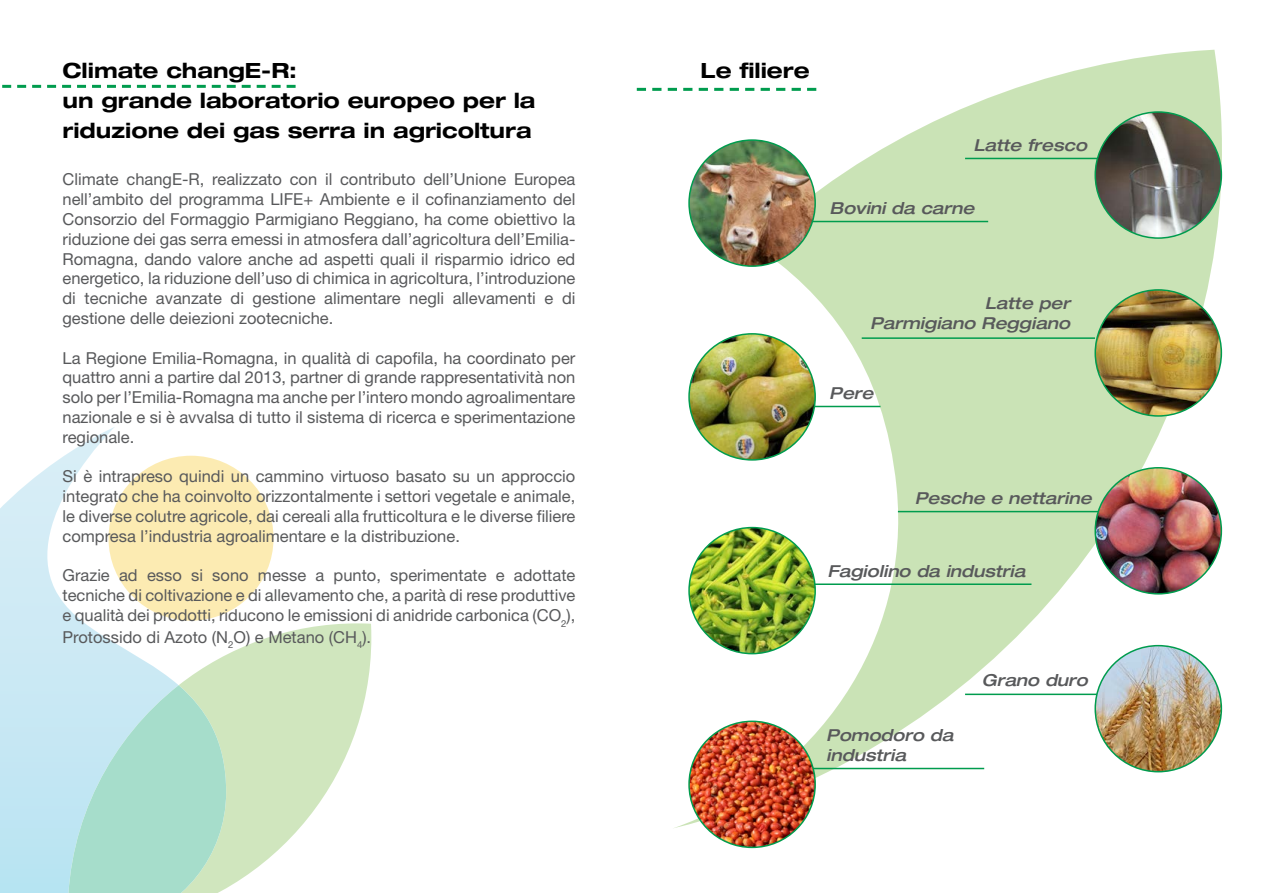
<style>
.page{position:relative;width:1276px;height:893px;background:#fff}
.page>*{position:absolute;margin:0;border:0;box-sizing:border-box;transform-origin:0 0}
.t1{font:700 expanded 21px/30px "Helvetica Neue LT Std";color:#000}
.t2{font:16.5px/19.8px "Helvetica Neue LT Std";color:#58595b;text-align:justify}
.t3{font:italic 500 expanded 16.5px/19.8px "Helvetica Neue LT Std";color:#58595b}
</style>
<div class="page">
<svg style="left:672px;top:50px;width:551px;height:778px"></svg>
<hr style="left:898px;top:511px;width:207px;height:1px;background:#009c4e">
<hr style="left:965px;top:694px;width:135px;height:1px;background:#009c4e">
<hr style="left:796px;top:768px;width:188px;height:1px;background:#009c4e">
<hr style="left:861px;top:337px;width:234px;height:2px;background:#009c4e">
<hr style="left:785px;top:583px;width:246px;height:2px;background:#009c4e">
<hr style="left:773px;top:221px;width:215px;height:1px;background:#009c4e">
<hr style="left:814px;top:406px;width:66px;height:1px;background:#009c4e">
<hr style="left:965px;top:158px;width:142px;height:1px;background:#009c4e">
<svg style="left:0;top:427px;width:179px;height:466px"></svg>
<svg style="left:123px;top:623px;width:248px;height:265px;fill:#d0e6be"></svg>
<svg style="left:68px;top:685px;width:158px;height:208px;background:#b1e0d3"></svg>
<div style="left:108px;top:456px;width:165px;height:165px;background:#fcebb2;border-radius:50%"></div>
<img style="left:1095px;top:112px;width:126px;height:126px;border-radius:63px">
<img style="left:689px;top:528px;width:126px;height:126px;border-radius:63px">
<img style="left:689px;top:334px;width:126px;height:126px;border-radius:63px">
<img style="left:1095px;top:290px;width:126px;height:126px;border-radius:63px">
<img style="left:1095px;top:468px;width:126px;height:126px;border-radius:63px">
<img style="left:689px;top:721px;width:126px;height:126px;border-radius:63px">
<img style="left:689px;top:140px;width:126px;height:126px;border-radius:63px">
<img style="left:1095px;top:646px;width:126px;height:126px;border-radius:63px">
<svg style="left:637px;top:88px;width:179px;height:3px"></svg>
<svg style="left:2px;top:85px;width:294px;height:3px"></svg>
<p class="t1" style="left:63px;top:54px;width:474px">Climate changE-R:<br>un grande laboratorio europeo per la riduzione dei gas serra in agricoltura</p>
<p class="t2" style="left:63px;top:169px;width:514px">Climate changE-R, realizzato con il contributo dell’Unione Europea nell’ambito del programma LIFE+ Ambiente e il cofinanziamento del Consorzio del Formaggio Parmigiano Reggiano, ha come obiettivo la riduzione dei gas serra emessi in atmosfera dall’agricoltura dell’Emilia-Romagna, dando valore anche ad aspetti quali il risparmio idrico ed energetico, la riduzione dell’uso di chimica in agricoltura, l’introduzione di tecniche avanzate di gestione alimentare negli allevamenti e di gestione delle deiezioni zootecniche.</p>
<p class="t2" style="left:63px;top:348px;width:514px">La Regione Emilia-Romagna, in qualità di capofila, ha coordinato per quattro anni a partire dal 2013, partner di grande rappresentatività non solo per l’Emilia-Romagna ma anche per l’intero mondo agroalimentare nazionale e si è avvalsa di tutto il sistema di ricerca e sperimentazione regionale.</p>
<p class="t2" style="left:63px;top:466px;width:514px">Si è intrapreso quindi un cammino virtuoso basato su un approccio integrato che ha coinvolto orizzontalmente i settori vegetale e animale, le diverse colutre agricole, dai cereali alla frutticoltura e le diverse filiere compresa l’industria agroalimentare e la distribuzione.</p>
<p class="t2" style="left:63px;top:565px;width:514px">Grazie ad esso si sono messe a punto, sperimentate e adottate tecniche di coltivazione e di allevamento che, a parità di rese produttive e qualità dei prodotti, riducono le emissioni di anidride carbonica (CO<sub>2</sub>),</p>
<p class="t2" style="left:63px;top:627px;width:310px">Protossido di Azoto (N<sub>2</sub>O) e Metano (CH<sub>4</sub>).</p>
<p class="t1" style="left:700px;top:54px;width:111px">Le filiere</p>
<p class="t3" style="left:973px;top:135px;width:115px">Latte fresco</p>
<p class="t3" style="left:829px;top:198px;width:146px">Bovini da carne</p>
<p class="t3" style="left:870px;top:293px;width:202px;text-align:right">Latte per<br>Parmigiano Reggiano</p>
<p class="t3" style="left:829px;top:383px;width:46px">Pere</p>
<p class="t3" style="left:914px;top:488px;width:178px">Pesche e nettarine</p>
<p class="t3" style="left:827px;top:561px;width:199px">Fagiolino da industria</p>
<p class="t3" style="left:826px;top:725px;width:129px">Pomodoro da industria</p>
<p class="t3" style="left:981px;top:670px;width:108px">Grano duro</p>
</div>
